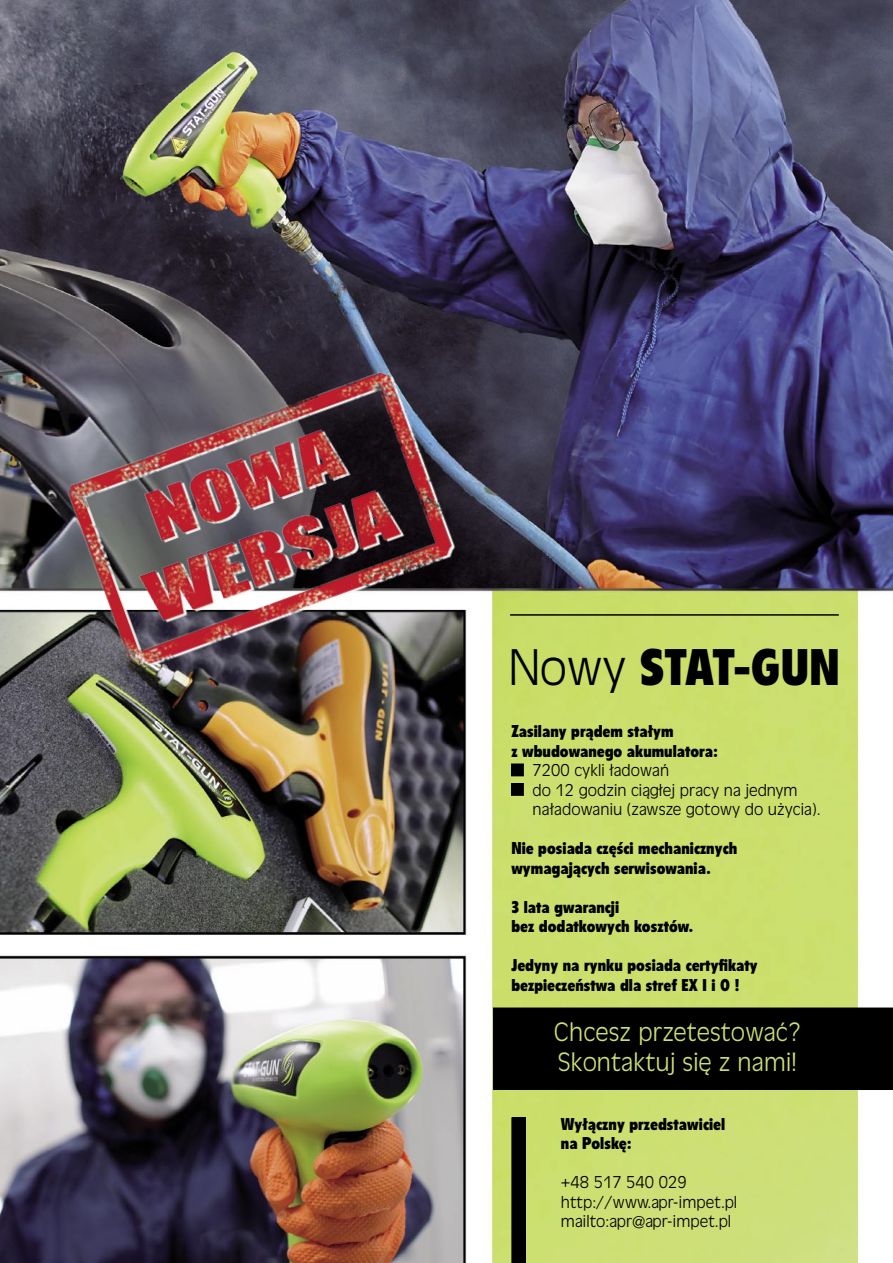
<style>
.page{position:relative;width:893px;height:1263px;background:#fff}
.page>*{position:absolute;margin:0;border:0;box-sizing:border-box;transform-origin:0 0}
.t1{font:700 49.5px "Olivea CEFN";letter-spacing:.005em;color:#000}
.t2{font:25.5px/30.6px "Olivea CEFN Light";letter-spacing:.005em;color:#ccdf72}
.t3{font:700 16.5px/19.5px "Olivea CEFN";letter-spacing:.005em;color:#000}
.t4{font:16.5px/19.5px "Olivea CEFN Light";letter-spacing:.005em;color:#000}
.s1{font-family:"Olivea CEFN Light";font-weight:400}
</style>
<div class="page">
<img style="left:0;top:0;width:893px;height:1263px">
<img style="left:56px;top:359px;width:414px;height:322px">
<hr style="left:510px;top:614px;width:329px;height:2px;background:#000">
<div style="left:512px;top:1118px;width:14px;height:145px;background:#000"></div>
<div style="left:493px;top:1008px;width:400px;height:81px;background:#000"></div>
<div style="left:511px;top:764px;width:12px;height:12px;background:#000"></div>
<div style="left:511px;top:764px;width:13px;height:12px;border:1px solid #000"></div>
<div style="left:511px;top:783px;width:12px;height:12px;background:#000"></div>
<div style="left:511px;top:783px;width:13px;height:12px;border:1px solid #000"></div>
<h1 class="t1" style="left:508px;top:635px;width:333px"><span class="s1">Nowy</span> STAT-GUN</h1>
<p class="t3" style="left:511px;top:721px;width:208px">Zasilany prądem stałym<br>z wbudowanego akumulatora:</p>
<p class="t4" style="left:532px;top:760px;width:290px">7200 cykli ładowań<br>do 12 godzin ciągłej pracy na jednym naładowaniu (zawsze gotowy do użycia).</p>
<p class="t3" style="left:511px;top:838px;width:227px">Nie posiada części mechanicznych wymagających serwisowania.</p>
<p class="t3" style="left:511px;top:897px;width:184px">3 lata gwarancji<br>bez dodatkowych kosztów.</p>
<p class="t3" style="left:511px;top:955px;width:248px">Jedyny na rynku posiada certyfikaty bezpieczeństwa dla stref EX I i 0 !</p>
<h2 class="t2" style="left:554px;top:1015px;width:249px">Chcesz przetestować?<br>Skontaktuj się z nami!</h2>
<p class="t3" style="left:561px;top:1114px;width:166px">Wyłączny przedstawiciel na Polskę:</p>
<p class="t4" style="left:561px;top:1172px;width:178px">+48 517 540 029 http://www.apr-impet.pl mailto:apr@apr-impet.pl</p>
</div>
